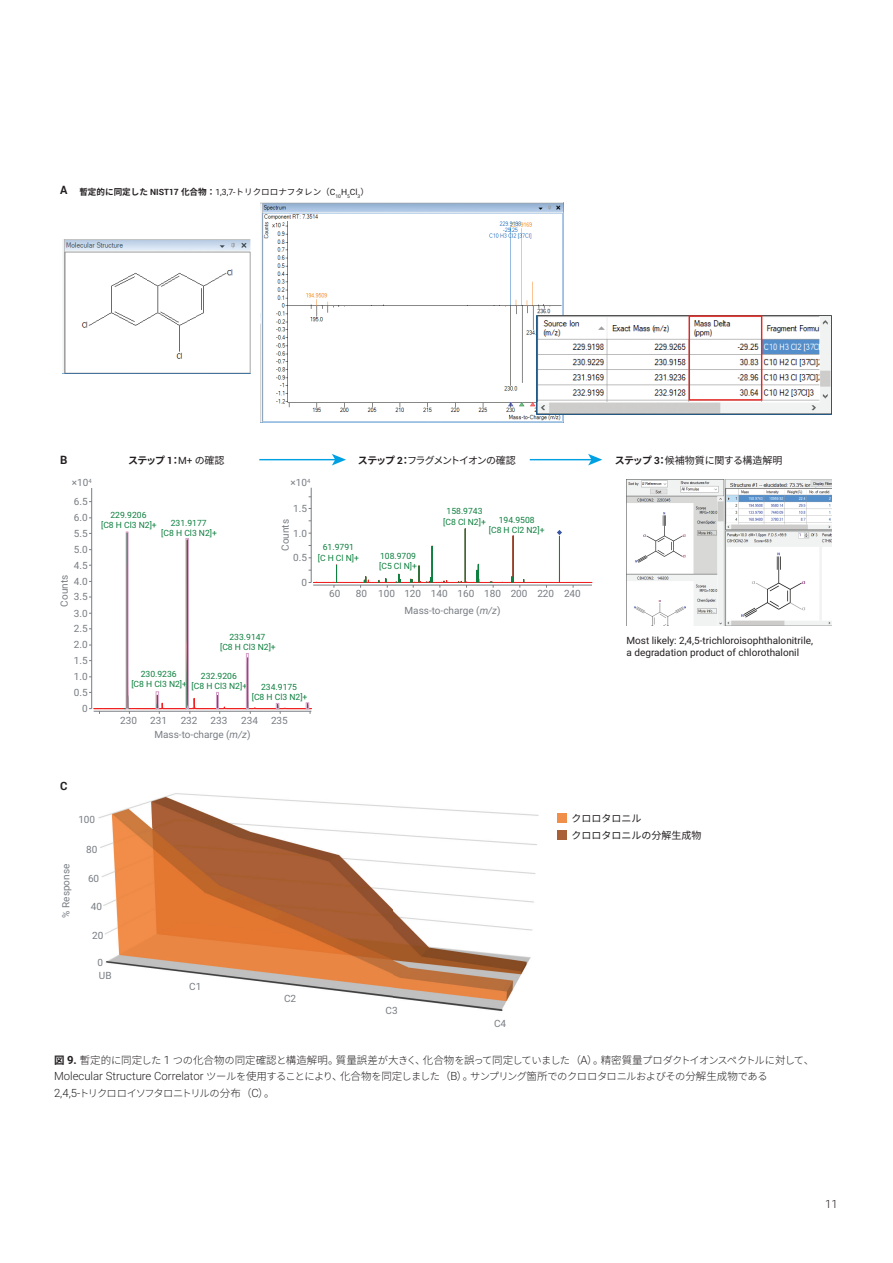
<style>
.page{position:relative;width:893px;height:1263px;background:#fff}
.page>*{position:absolute;margin:0;border:0;box-sizing:border-box;transform-origin:0 0}
.t1{font:300 11.4px "Roboto";color:#231f20}
.t2{font:700 11.4px "Roboto";color:#231f20}
.t3{font:300 10.5px "Noto Sans CJ Kjp";color:#231f20}
.t4{font:300 10.35px/16.5px "Noto Sans CJ Kjp";letter-spacing:-.07em;color:#231f20}
.t5{font:10.05px "Roboto";color:#787d83}
.t6{font:10.05px/12px "Roboto";color:#231f20}
.t7{font:10.05px/16.8px "Noto Sans CJ Kjp";color:#231f20}
.t8{font:10.05px "Noto Sans CJ Kjp";letter-spacing:-.12em;color:#231f20}
.t9{font:700 10.05px "Noto Sans CJ Kjp";color:#231f20}
.t10{font:8.55px/10.4px "Roboto";color:#0e803f;text-align:center}
.t11{font:700 8.55px "Noto Sans CJ Kjp";color:#231f20}
.s1{font-family:"Roboto";font-size:11.4px}
.s2{font-family:"Roboto"}
.s3{font-family:"Roboto";font-weight:400}
.s4{font-weight:400}
.s5{font-weight:700}
.s6{font-family:"Roboto";font-weight:700}
.s7{font-style:italic}
.s8{font-family:"Roboto";font-weight:700;font-size:11.4px}
.s9{font-size:10.35px}
.s10{font-size:10.5px}
</style>
<div class="page">
<img style="left:98px;top:793px;width:441px;height:218px">
<div style="left:557px;top:813px;width:10px;height:10px;background:#f08f4a"></div>
<div style="left:557px;top:830px;width:10px;height:10px;background:#a96036"></div>
<img style="left:261px;top:202px;width:302px;height:220px">
<img style="left:63px;top:239px;width:188px;height:135px">
<img style="left:537px;top:315px;width:295px;height:100px">
<div style="left:689px;top:315px;width:73px;height:86px;border:1px solid #e72621"></div>
<hr style="left:91px;top:488px;width:1px;height:221px;background:#787d83">
<img style="left:627px;top:479px;width:205px;height:147px">
<hr style="left:311px;top:488px;width:1px;height:94px;background:#787d83">
<svg style="left:89px;top:528px;width:503px;height:186px"></svg>
<hr style="left:259px;top:459px;width:77px;height:1px;background:#00a1e3">
<svg style="left:332px;top:454px;width:14px;height:11px"></svg>
<hr style="left:530px;top:459px;width:62px;height:1px;background:#00a1e3">
<svg style="left:588px;top:454px;width:14px;height:11px"></svg>
<p class="t11" style="left:60px;top:187px;width:310px"><span class="s1">A</span> 暫定的に同定した <span class="s2">NIST17</span> 化合物：<span class="s3">1,3,7-</span><span class="s4">トリクロロナフタレン（</span><span class="s3">C</span><sub>10</sub><span class="s3">H</span><sub>5</sub><span class="s3">Cl</span><sub>3</sub><span class="s4">）</span></p>
<p class="t2" style="left:60px;top:452px;width:9px">B</p>
<p class="t5" style="left:72px;top:475px;width:21px">×10<sup>4</sup></p>
<p class="t9" style="left:128px;top:455px;width:98px">ステップ <span class="s2">1</span>：<span class="s3">M+</span> <span class="s4">の確認</span></p>
<p class="t8" style="left:358px;top:455px;width:159px"><span class="s5">ステップ</span> <span class="s6">2</span><span class="s5">：</span>フラグメントイオンの確認</p>
<p class="t7" style="left:615px;top:452px;width:169px"><span class="s5">ステップ</span> <span class="s6">3</span><span class="s5">：</span>候補物質に関する構造解明</p>
<p class="t5" style="left:291px;top:476px;width:21px">×10<sup>4</sup></p>
<p class="t5" style="left:74px;top:494px;width:15px">6.5</p>
<p class="t5" style="left:293px;top:501px;width:15px">1.5</p>
<p class="t10" style="left:443px;top:506px;width:44px">158.9743 [C8 Cl N2]+</p>
<p class="t10" style="left:489px;top:514px;width:57px">194.9508<br>[C8 H Cl2 N2]+</p>
<p class="t10" style="left:318px;top:542px;width:43px">61.9791<br>[C H Cl N]+</p>
<p class="t10" style="left:379px;top:550px;width:39px;text-align:left">108.9709 [C5 Cl N]+</p>
<p class="t5" style="left:329px;top:587px;width:13px">60</p>
<p class="t5" style="left:356px;top:587px;width:227px">80 100 120 140 160 180 200 220 240</p>
<p class="t10" style="left:101px;top:510px;width:57px;line-height:9.9px">229.9206<br>[C8 H Cl3 N2]+</p>
<p class="t10" style="left:161px;top:517px;width:57px">231.9177<br>[C8 H Cl3 N2]+</p>
<p class="t5" style="left:74px;top:511px;width:15px">6.0</p>
<p class="t5" style="left:278px;top:551px;width:33px;rotate:-90deg">Counts</p>
<p class="t5" style="left:293px;top:526px;width:15px">1.0</p>
<p class="t5" style="left:74px;top:526px;width:15px">5.5</p>
<p class="t5" style="left:74px;top:542px;width:15px">5.0</p>
<p class="t5" style="left:293px;top:551px;width:15px">0.5</p>
<p class="t5" style="left:74px;top:558px;width:15px">4.5</p>
<p class="t5" style="left:57px;top:607px;width:33px;rotate:-90deg">Counts</p>
<p class="t5" style="left:302px;top:575px;width:7px">0</p>
<p class="t5" style="left:74px;top:574px;width:15px">4.0</p>
<p class="t5" style="left:74px;top:590px;width:15px">3.5</p>
<p class="t5" style="left:404px;top:603px;width:98px">Mass-to-charge (<span class="s7">m/z</span>)</p>
<p class="t5" style="left:74px;top:606px;width:15px">3.0</p>
<p class="t5" style="left:74px;top:622px;width:15px">2.5</p>
<p class="t5" style="left:74px;top:638px;width:15px">2.0</p>
<p class="t5" style="left:74px;top:653px;width:15px">1.5</p>
<p class="t5" style="left:74px;top:670px;width:15px">1.0</p>
<p class="t5" style="left:74px;top:685px;width:15px">0.5</p>
<p class="t5" style="left:82px;top:701px;width:7px">0</p>
<p class="t2" style="left:60px;top:778px;width:9px">C</p>
<p class="t10" style="left:220px;top:631px;width:57px;line-height:9.9px">233.9147<br>[C8 H Cl3 N2]+</p>
<p class="t10" style="left:131px;top:669px;width:57px;line-height:9.9px">230.9236<br>[C8 H Cl3 N2]+</p>
<p class="t10" style="left:192px;top:670px;width:57px">232.9206<br>[C8 H Cl3 N2]+</p>
<p class="t10" style="left:252px;top:682px;width:57px">234.9175<br>[C8 H Cl3 N2]+</p>
<p class="t5" style="left:120px;top:713px;width:18px">230</p>
<p class="t5" style="left:150px;top:713px;width:18px">231</p>
<p class="t5" style="left:181px;top:713px;width:18px">232</p>
<p class="t5" style="left:211px;top:713px;width:18px">233</p>
<p class="t5" style="left:241px;top:713px;width:18px">234</p>
<p class="t5" style="left:271px;top:713px;width:18px">235</p>
<p class="t5" style="left:154px;top:727px;width:98px">Mass-to-charge (<span class="s7">m/z</span>)</p>
<p class="t6" style="left:626px;top:634px;width:188px">Most likely: 2,4,5-trichloroisophthalonitrile, a degradation product of chlorothalonil</p>
<p class="t5" style="left:78px;top:813px;width:18px">100</p>
<p class="t5" style="left:59px;top:918px;width:55px;rotate:-90deg">% Response</p>
<p class="t5" style="left:86px;top:842px;width:13px">80</p>
<p class="t5" style="left:88px;top:871px;width:13px">60</p>
<p class="t5" style="left:91px;top:900px;width:13px">40</p>
<p class="t5" style="left:92px;top:928px;width:13px">20</p>
<p class="t5" style="left:98px;top:956px;width:7px">0</p>
<p class="t5" style="left:99px;top:969px;width:14px">UB</p>
<p class="t5" style="left:189px;top:979px;width:14px">C1</p>
<p class="t5" style="left:284px;top:991px;width:14px">C2</p>
<p class="t5" style="left:385px;top:1003px;width:14px">C3</p>
<p class="t7" style="left:571px;top:810px;width:132px">クロロタロニル<br>クロロタロニルの分解生成物</p>
<p class="t5" style="left:494px;top:1016px;width:14px">C4</p>
<p class="t3" style="left:54px;top:1054px;width:762px"><span class="s5">図</span> <span class="s8">9.</span> 暫定的<span class="s9">に</span>同定<span class="s9">した</span> <span class="s1">1</span> <span class="s9">つの</span>化合物<span class="s9">の</span>同定確認<span class="s9">と</span>構造解明。質量誤差<span class="s9">が</span>大<span class="s9">きく</span>、化合物<span class="s9">を</span>誤<span class="s9">って</span>同定<span class="s9">していました</span>（<span class="s1">A</span>）。精密質量<span class="s9">プロダクトイオンスペクトルに</span>対<span class="s9">して</span>、</p>
<p class="t4" style="left:54px;top:1068px;width:715px"><span class="s1">Molecular Structure Correlator</span> ツールを<span class="s10">使用</span>することにより<span class="s10">、化合物</span>を<span class="s10">同定</span>しました<span class="s10">（</span><span class="s1">B</span><span class="s10">）。</span>サンプリング<span class="s10">箇所</span>でのクロロタロニルおよびその<span class="s10">分解生成物</span>である<br><span class="s1">2,4,5-</span>トリクロロイソフタロニトリルの<span class="s10">分布（</span><span class="s1">C</span><span class="s10">）。</span></p>
<p class="t1" style="left:825px;top:1196px;width:14px">11</p>
</div>
